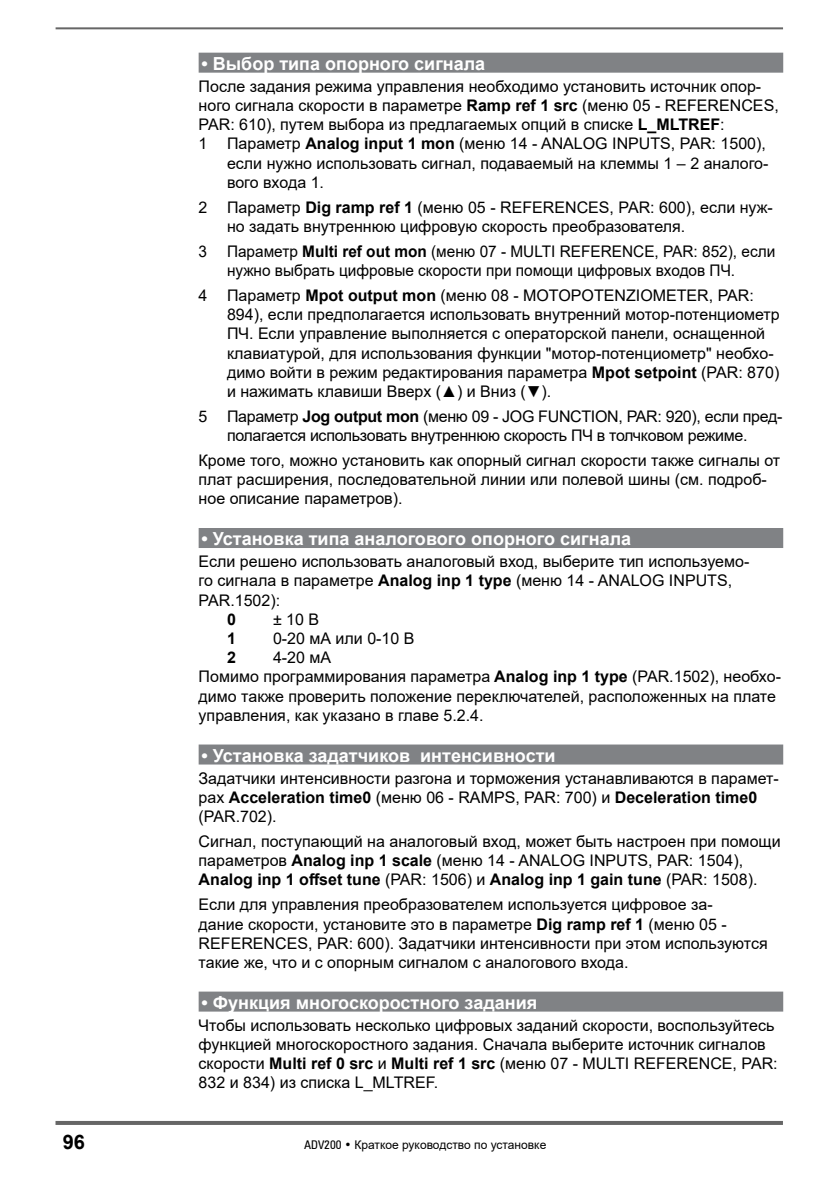
<style>
.page{position:relative;width:840px;height:1191px;background:#fff}
.page>*{position:absolute;margin:0;border:0;box-sizing:border-box;transform-origin:0 0}
.t1{font:700 20px "Arial";color:#000}
.t2{font:700 18px "Arial";color:#fff}
.t3{font:16px/19.2px "Arial";color:#000}
.t4{font:16px/19.2px "Arial";letter-spacing:-.02em;color:#000;text-align:center}
.t5{font:16px/19.2px "Arial";color:#000;scale:.96 1}
.t6{font:700 16px "Arial";color:#000}
.t7{font:12px "Arial";color:#000}
.s1{font-weight:700}
.s2{font-family:"Zurich BT";font-stretch:condensed}
</style>
<div class="page">
<hr style="left:55px;top:1121px;width:727px;height:4px;background:#666">
<hr style="left:56px;top:27px;width:726px;height:2px;background:#666">
<div style="left:198px;top:53px;width:584px;height:20px;background:#808285"></div>
<div style="left:198px;top:528px;width:584px;height:20px;background:#808285"></div>
<div style="left:198px;top:744px;width:584px;height:20px;background:#808285"></div>
<div style="left:198px;top:991px;width:584px;height:20px;background:#808285"></div>
<p class="t2" style="left:201px;top:51px;width:285px">• Выбор типа опорного сигнала</p>
<p class="t3" style="left:198px;top:77px;width:564px">После задания режима управления необходимо установить источник опор-</p>
<p class="t3" style="left:198px;top:96px;width:581px">ного сигнала скорости в параметре <span class="s1">Ramp ref 1 src</span> (меню 05 - REFERENCES,</p>
<p class="t3" style="left:198px;top:115px;width:527px">PAR: 610), путем выбора из предлагаемых опций в списке <span class="s1">L_MLTREF</span>:</p>
<p class="t3" style="left:198px;top:134px;width:568px">1 Параметр <span class="s1">Analog input 1 mon</span> (меню 14 - ANALOG INPUTS, PAR: 1500),</p>
<p class="t3" style="left:227px;top:153px;width:542px">если нужно использовать сигнал, подаваемый на клеммы 1 – 2 аналого-</p>
<p class="t3" style="left:227px;top:173px;width:98px">вого входа 1.</p>
<p class="t3" style="left:227px;top:197px;width:547px;text-indent:-28px">2 Параметр <span class="s1">Dig ramp ref 1</span> (меню 05 - REFERENCES, PAR: 600), если нуж&shy;но задать внутреннюю цифровую скорость преобразователя.</p>
<p class="t5" style="left:227px;top:241px;width:572px;text-indent:-28px">3 Параметр <span class="s1">Multi ref out mon</span> (меню 07 - MULTI REFERENCE, PAR: 852), если нужно выбрать цифровые скорости при помощи цифровых входов ПЧ.</p>
<p class="t3" style="left:227px;top:286px;width:554px;text-indent:-28px">4 Параметр <span class="s1">Mpot output mon</span> (меню 08 - MOTOPOTENZIOMETER, PAR:<br>894), если предполагается использовать внутренний мотор-потенциометр ПЧ. Если управление выполняется с операторской панели, оснащенной клавиатурой, для использования функции "мотор-потенциометр" необхо&shy;димо войти в режим редактирования параметра <span class="s1">Mpot setpoint</span> (PAR: 870) и нажимать клавиши Вверх (▲) и Вниз (▼).</p>
<p class="t4" style="left:198px;top:406px;width:585px">5 Параметр <span class="s1">Jog output mon</span> (меню 09 - JOG FUNCTION, PAR: 920), если пред&shy;полагается использовать внутреннюю скорость ПЧ в толчковом режиме.</p>
<p class="t3" style="left:198px;top:450px;width:582px">Кроме того, можно установить как опорный сигнал скорости также сигналы от плат расширения, последовательной линии или полевой шины (см. подроб&shy;ное описание параметров).</p>
<p class="t2" style="left:201px;top:526px;width:431px">• Установка типа аналогового опорного сигнала</p>
<p class="t3" style="left:198px;top:552px;width:552px">Если решено использовать аналоговый вход, выберите тип используемо&shy;го сигнала в параметре <span class="s1">Analog inp 1 type</span> (меню 14 - ANALOG INPUTS,<br>PAR.1502):</p>
<p class="t6" style="left:227px;top:608px;width:10px">0</p>
<p class="t3" style="left:273px;top:609px;width:48px">± 10 В</p>
<p class="t6" style="left:227px;top:627px;width:10px">1</p>
<p class="t3" style="left:273px;top:628px;width:143px">0-20 мА или 0-10 В</p>
<p class="t6" style="left:227px;top:646px;width:10px">2</p>
<p class="t3" style="left:198px;top:648px;width:583px;text-indent:74px">4-20 мА<br>Помимо программирования параметра <span class="s1">Analog inp 1 type</span> (PAR.1502), необхо&shy;димо также проверить положение переключателей, расположенных на плате управления, как указано в главе 5.2.4.</p>
<p class="t2" style="left:201px;top:742px;width:355px">• Установка задатчиков интенсивности</p>
<p class="t3" style="left:198px;top:768px;width:581px">Задатчики интенсивности разгона и торможения устанавливаются в парамет&shy;рах <span class="s1">Acceleration time0</span> (меню 06 - RAMPS, PAR: 700) и <span class="s1">Deceleration time0 </span>(PAR.702).</p>
<p class="t3" style="left:198px;top:831px;width:583px">Сигнал, поступающий на аналоговый вход, может быть настроен при помощи параметров <span class="s1">Analog inp 1 scale</span> (меню 14 - ANALOG INPUTS, PAR: 1504),<br><span class="s1">Analog inp 1 offset tune</span> (PAR: 1506) и <span class="s1">Analog inp 1 gain tune</span> (PAR: 1508).</p>
<p class="t3" style="left:198px;top:895px;width:570px">Если для управления преобразователем используется цифровое за-<br>дание скорости, установите это в параметре <span class="s1">Dig ramp ref 1</span> (меню 05 - REFERENCES, PAR: 600). Задатчики интенсивности при этом используются такие же, что и с опорным сигналом с аналогового входа.</p>
<p class="t2" style="left:201px;top:989px;width:337px">• Функция многоскоростного задания</p>
<p class="t3" style="left:198px;top:1015px;width:580px">Чтобы использовать несколько цифровых заданий скорости, воспользуйтесь функцией многоскоростного задания. Сначала выберите источник сигналов скорости <span class="s1">Multi ref 0 src</span> и <span class="s1">Multi ref 1 src</span> (меню 07 - MULTI REFERENCE, PAR:<br>832 и 834) из списка L_MLTREF.</p>
<p class="t1" style="left:63px;top:1127px;width:24px">96</p>
<p class="t7" style="left:304px;top:1136px;width:243px"><span class="s2">ADV200 •</span> Краткое руководство по установке</p>
</div>
